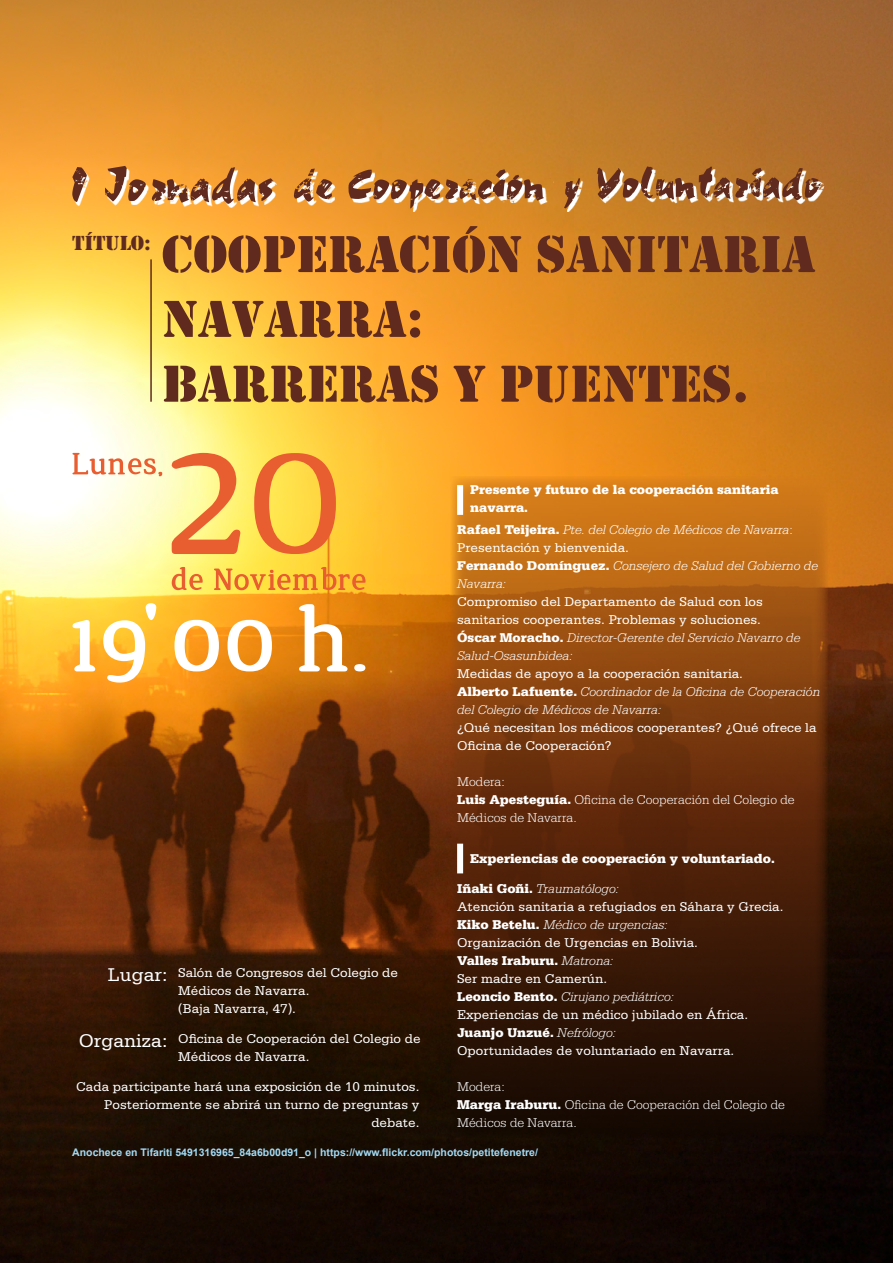
<style>
.page{position:relative;width:893px;height:1263px;background:#fff}
.page>*{position:absolute;margin:0;border:0;box-sizing:border-box;transform-origin:0 0}
.t1{font:54px/64.8px "Stencil";color:#602b1e}
.t2{font:21px "Stencil";color:#602b1e}
.t3{font:19.5px "Serifa Std";color:#fff}
.t4{font:13.5px/18px "Serifa Std";color:#fff}
.t5{font:italic 300 13.5px/18px "Serifa Std";color:#fff}
.t6{font:300 13.5px/18px "Serifa Std";color:#fff}
.t7{font:900 13.5px/18px "Serifa Std";color:#fff}
.t8{font:700 10.5px "Arial";color:#a2daf4}
.s1{font-weight:900;font-style:normal}
.s2{font-style:normal}
.s3{font-weight:400;font-style:normal}
.s4{font-weight:900}
.s5{font-weight:300;font-style:italic}
.s6{font-size:19.5px}
</style>
<div class="page">
<img style="left:0;top:0;width:893px;height:1263px">
<svg style="left:451px;top:476px;width:376px;height:662px;background:#6a340b"></svg>
<svg style="left:567px;top:169px;width:257px;height:43px;background:#c4802f"></svg>
<svg style="left:564px;top:178px;width:16px;height:30px"></svg>
<svg style="left:597px;top:166px;width:224px;height:34px;background:#a8754a"></svg>
<div style="left:415px;top:304px;width:7px;height:6px;background:#f89f2d"></div>
<svg style="left:417px;top:307px;width:7px;height:4px"></svg>
<svg style="left:75px;top:168px;width:77px;height:39px"></svg>
<svg style="left:72px;top:167px;width:15px;height:35px"></svg>
<svg style="left:105px;top:166px;width:41px;height:35px"></svg>
<svg style="left:152px;top:167px;width:132px;height:40px;background:#ce8e4b"></svg>
<svg style="left:297px;top:171px;width:257px;height:41px;background:#e59532"></svg>
<svg style="left:294px;top:169px;width:38px;height:33px"></svg>
<svg style="left:348px;top:169px;width:196px;height:39px;background:#be8348"></svg>
<svg style="left:72px;top:453px;width:90px;height:23px"></svg>
<svg style="left:172px;top:567px;width:194px;height:23px;background:#f7b741"></svg>
<svg style="left:172px;top:453px;width:164px;height:101px;background:#f6b756"></svg>
<svg style="left:72px;top:603px;width:293px;height:80px"></svg>
<div style="left:457px;top:844px;width:6px;height:29px;background:#fff"></div>
<div style="left:457px;top:485px;width:6px;height:30px;background:#fff"></div>
<hr style="left:150px;top:259px;width:2px;height:143px;background:#602b1e">
<h2 class="t2" style="left:72px;top:231px;width:80px">TÍTULO:</h2>
<h1 class="t1" style="left:162px;top:223px;width:655px">COOPERACIÓN SANITARIA<br>NAVARRA:<br>BARRERAS Y PUENTES.</h1>
<p class="t7" style="left:470px;top:480px;width:310px">Presente y futuro de la cooperación sanitaria navarra.</p>
<p class="t5" style="left:457px;top:521px;width:362px"><span class="s1">Rafael Teijeira.</span> Pte. del Colegio de Médicos de Navarra<span class="s2">:<br></span><span class="s3">Presentación y bienvenida.<br></span><span class="s1">Fernando Domínguez.</span> Consejero de Salud del Gobierno de Navarra:</p>
<p class="t4" style="left:457px;top:593px;width:345px">Compromiso del Departamento de Salud con los sanitarios cooperantes. Problemas y soluciones.<br><span class="s4">Óscar Moracho.</span> <span class="s5">Director-Gerente del Servicio Navarro de Salud-Osasunbidea:</span></p>
<p class="t5" style="left:457px;top:665px;width:365px"><span class="s3">Medidas de apoyo a la cooperación sanitaria.<br></span><span class="s1">Alberto Lafuente.</span> Coordinador de la Oficina de Cooperación del Colegio de Médicos de Navarra:</p>
<p class="t4" style="left:457px;top:719px;width:361px">¿Qué necesitan los médicos cooperantes? ¿Qué ofrece la<br>Oficina de Cooperación?</p>
<p class="t6" style="left:457px;top:773px;width:339px">Modera:<br><span class="s4">Luis Apesteguía.</span> Oficina de Cooperación del Colegio de<br>Médicos de Navarra.</p>
<h3 class="t3" style="left:108px;top:963px;width:61px">Lugar:</h3>
<p class="t4" style="left:178px;top:963px;width:221px">Salón de Congresos del Colegio de<br>Médicos de Navarra.<br>(Baja Navarra, 47).</p>
<p class="t4" style="left:178px;top:1029px;width:244px;text-indent:-99px"><span class="s6">Organiza:</span> Oficina de Cooperación del Colegio de<br>Médicos de Navarra.</p>
<p class="t4" style="left:76px;top:1077px;width:345px;text-align:right">Cada participante hará una exposición de 10 minutos.<br>Posteriormente se abrirá un turno de preguntas y debate.</p>
<p class="t7" style="left:470px;top:849px;width:306px">Experiencias de cooperación y voluntariado.</p>
<p class="t4" style="left:457px;top:879px;width:328px"><span class="s4">Iñaki Goñi.</span> <span class="s5">Traumatólogo:<br></span>Atención sanitaria a refugiados en Sáhara y Grecia.<br><span class="s4">Kiko Betelu.</span> <span class="s5">Médico de urgencias:<br></span>Organización de Urgencias en Bolivia.<br><span class="s4">Valles Iraburu.</span> <span class="s5">Matrona:<br></span>Ser madre en Camerún.<br><span class="s4">Leoncio Bento.</span> <span class="s5">Cirujano pediátrico:<br></span>Experiencias de un médico jubilado en África.<br><span class="s4">Juanjo Unzué.</span> <span class="s5">Nefrólogo:<br></span>Oportunidades de voluntariado en Navarra.</p>
<p class="t6" style="left:457px;top:1077px;width:329px">Modera:<br><span class="s4">Marga Iraburu.</span> Oficina de Cooperación del Colegio de<br>Médicos de Navarra.</p>
<p class="t8" style="left:72px;top:1145px;width:467px">Anochece en Tifariti 5491316965_84a6b00d91_o | https://www.flickr.com/photos/petitefenetre/</p>
</div>
